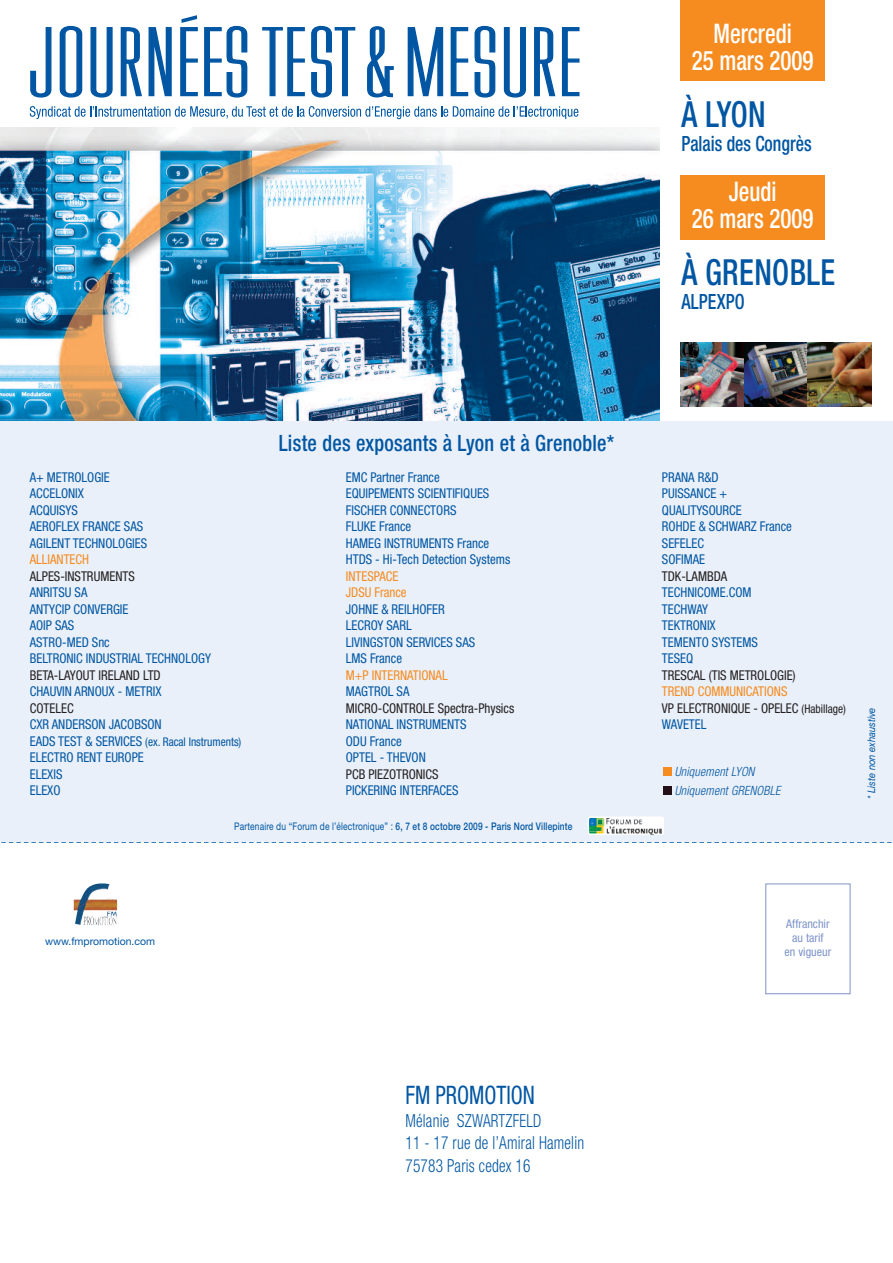
<style>
.page{position:relative;width:893px;height:1263px;background:#fff}
.page>*{position:absolute;margin:0;border:0;box-sizing:border-box;transform-origin:0 0}
.t1{font:500 condensed 36px "Helvetica Neue";letter-spacing:.015em;color:#0156a3;scale:.85 1}
.t2{font:500 condensed 27px/27px "Helvetica Neue";color:#fff;text-align:center;scale:.85 1}
.t3{font:condensed 25.5px "Helvetica Neue";color:#0156a3;scale:.85 1}
.t4{font:500 condensed 22.5px "Helvetica Neue";letter-spacing:.015em;color:#0156a3;scale:.9 1}
.t5{font:500 condensed 21px "Helvetica Neue";color:#0156a3;scale:.85 1}
.t6{font:300 condensed 18px/22.5px "Helvetica Neue";letter-spacing:.015em;color:#0156a3;scale:.85 1}
.t7{font:condensed 13.5px/16.5px "Helvetica Neue";color:#0156a3;scale:.95 1}
.t8{font:condensed 13.5px/16.5px "Helvetica Neue";color:#231f20;scale:.95 1}
.t9{font:condensed 13.5px/16.5px "Helvetica Neue";color:#f68b1f;scale:.95 1}
.t10{font:italic 300 condensed 12.75px/19.4px "Helvetica Neue";letter-spacing:.015em;color:#0156a3;scale:.95 1}
.t11{font:condensed 12px "Helvetica Neue";color:#0156a3;scale:.95 1}
.t12{font:condensed 12px/14.4px "Helvetica Neue";color:#7e94c9;text-align:center}
.t13{font:500 10.5px "Helvetica Neue";letter-spacing:.015em;color:#0156a3;scale:.8 1}
.t14{font:10.5px "Helvetica Neue";color:#0156a3}
.t15{font:italic 10.5px "Helvetica Neue";letter-spacing:-.005em;color:#0156a3;scale:.9 1}
.s1{font-size:13.5px}
.s2{font-weight:400}
.s3{color:#f68b1f}
.s4{font-size:12px}
.s5{color:#0156a3}
</style>
<div class="page">
<img style="left:73px;top:883px;width:47px;height:42px">
<div style="left:765px;top:883px;width:85px;height:111px;border:1px solid #7e94c9"></div>
<svg style="left:1px;top:842px;width:891px;height:1px"></svg>
<img style="left:0;top:128px;width:659px;height:293px">
<div style="left:0;top:421px;width:893px;height:421px;background:#e9f0f9"></div>
<svg style="left:588px;top:816px;width:76px;height:19px"></svg>
<img style="left:590px;top:818px;width:71px;height:16px">
<img style="left:680px;top:343px;width:191px;height:63px">
<img style="left:744px;top:343px;width:64px;height:63px">
<svg style="left:30px;top:27px;width:22px;height:71px"></svg>
<svg style="left:59px;top:25px;width:24px;height:73px"></svg>
<svg style="left:90px;top:27px;width:23px;height:71px"></svg>
<svg style="left:120px;top:27px;width:52px;height:70px"></svg>
<svg style="left:262px;top:25px;width:94px;height:73px"></svg>
<svg style="left:367px;top:26px;width:27px;height:72px"></svg>
<svg style="left:407px;top:27px;width:37px;height:70px"></svg>
<svg style="left:450px;top:25px;width:46px;height:73px"></svg>
<svg style="left:503px;top:27px;width:23px;height:71px"></svg>
<svg style="left:534px;top:27px;width:45px;height:70px"></svg>
<svg style="left:180px;top:15px;width:68px;height:83px"></svg>
<svg style="left:30px;top:106px;width:548px;height:13px"></svg>
<div style="left:663px;top:767px;width:8px;height:9px;background:#f68b1f"></div>
<div style="left:663px;top:786px;width:8px;height:9px;background:#231017"></div>
<div style="left:680px;top:0;width:145px;height:81px;background:#f68b1f"></div>
<div style="left:680px;top:175px;width:145px;height:64px;background:#f68b1f"></div>
<h2 class="t2" style="left:692px;top:22px;width:145px">Mercredi<br>25 mars 2009</h2>
<h1 class="t1" style="left:681px;top:101px;width:101px">À LYON</h1>
<h3 class="t5" style="left:681px;top:136px;width:155px">Palais des Congrès</h3>
<h2 class="t2" style="left:692px;top:180px;width:145px">Jeudi<br>26 mars 2009</h2>
<h1 class="t1" style="left:681px;top:259px;width:183px">À GRENOBLE</h1>
<h3 class="t5" style="left:681px;top:294px;width:76px">ALPEXPO</h3>
<p class="t7" style="left:30px;top:470px;width:125px">A+ METROLOGIE<br>ACCELONIX<br>ACQUISYS<br>AEROFLEX FRANCE SAS<br>AGILENT TECHNOLOGIES</p>
<p class="t9" style="left:30px;top:552px;width:64px">ALLIANTECH</p>
<p class="t8" style="left:30px;top:569px;width:112px">ALPES-INSTRUMENTS</p>
<p class="t7" style="left:30px;top:585px;width:192px">ANRITSU SA<br>ANTYCIP CONVERGIE<br>AOIP SAS<br>ASTRO-MED Snc<br>BELTRONIC INDUSTRIAL TECHNOLOGY</p>
<p class="t8" style="left:30px;top:668px;width:139px">BETA-LAYOUT IRELAND LTD</p>
<p class="t7" style="left:30px;top:684px;width:140px">CHAUVIN ARNOUX - METRIX</p>
<p class="t8" style="left:30px;top:701px;width:48px">COTELEC</p>
<p class="t7" style="left:30px;top:717px;width:140px">CXR ANDERSON JACOBSON</p>
<p class="t11" style="left:30px;top:737px;width:224px"><span class="s1">EADS TEST &amp; SERVICES</span> (ex. Racal Instruments)</p>
<p class="t7" style="left:30px;top:750px;width:122px">ELECTRO RENT EUROPE<br>ELEXIS<br>ELEXO</p>
<h3 class="t4" style="left:279px;top:435px;width:374px">Liste des exposants à Lyon et à Grenoble*</h3>
<p class="t7" style="left:346px;top:470px;width:175px">EMC Partner France<br>EQUIPEMENTS SCIENTIFIQUES<br>FISCHER CONNECTORS<br>FLUKE France<br>HAMEG INSTRUMENTS France<br>HTDS - Hi-Tech Detection Systems</p>
<p class="t9" style="left:346px;top:569px;width:65px">INTESPACE<br>JDSU France</p>
<p class="t7" style="left:346px;top:602px;width:138px">JOHNE &amp; REILHOFER<br>LECROY SARL<br>LIVINGSTON SERVICES SAS<br>LMS France</p>
<p class="t9" style="left:346px;top:668px;width:109px">M+P INTERNATIONAL</p>
<p class="t7" style="left:346px;top:684px;width:68px">MAGTROL SA</p>
<p class="t8" style="left:346px;top:701px;width:179px">MICRO-CONTROLE Spectra-Physics</p>
<p class="t7" style="left:346px;top:717px;width:129px">NATIONAL INSTRUMENTS<br>ODU France<br>OPTEL - THEVON</p>
<p class="t8" style="left:346px;top:767px;width:99px">PCB PIEZOTRONICS</p>
<p class="t7" style="left:346px;top:783px;width:120px">PICKERING INTERFACES</p>
<p class="t14" style="left:45px;top:935px;width:111px">www.fmpromotion.com</p>
<p class="t13" style="left:234px;top:822px;width:424px"><span class="s2">Partenaire du “Forum de l’électronique” :</span> 6, 7 et 8 octobre 2009 - Paris Nord Villepinte</p>
<p class="t7" style="left:662px;top:470px;width:138px">PRANA R&amp;D<br>PUISSANCE +<br>QUALITYSOURCE<br>ROHDE &amp; SCHWARZ France<br>SEFELEC<br>SOFIMAE</p>
<p class="t8" style="left:662px;top:569px;width:70px">TDK-LAMBDA</p>
<p class="t7" style="left:662px;top:585px;width:103px">TECHNICOME.COM<br>TECHWAY<br>TEKTRONIX<br>TEMENTO SYSTEMS<br>TESEQ</p>
<p class="t8" style="left:662px;top:668px;width:142px">TRESCAL (TIS METROLOGIE)</p>
<p class="t8" style="left:662px;top:684px;width:195px"><span class="s3">TREND COMMUNICATIONS<br></span>VP ELECTRONIQUE - OPELEC <span class="s4">(Habillage)<br></span><span class="s5">WAVETEL</span></p>
<p class="t10" style="left:675px;top:762px;width:113px">Uniquement LYON<br>Uniquement GRENOBLE</p>
<p class="t15" style="left:865px;top:799px;width:103px;rotate:-90deg">* Liste non exhaustive</p>
<p class="t12" style="left:785px;top:917px;width:48px">Affranchir au tarif<br>en vigueur</p>
<h3 class="t3" style="left:405px;top:1086px;width:154px">FM PROMOTION</h3>
<h3 class="t6" style="left:405px;top:1110px;width:212px">Mélanie SZWARTZFELD<br>11 - 17 rue de l’Amiral Hamelin<br>75783 Paris cedex 16</h3>
</div>
